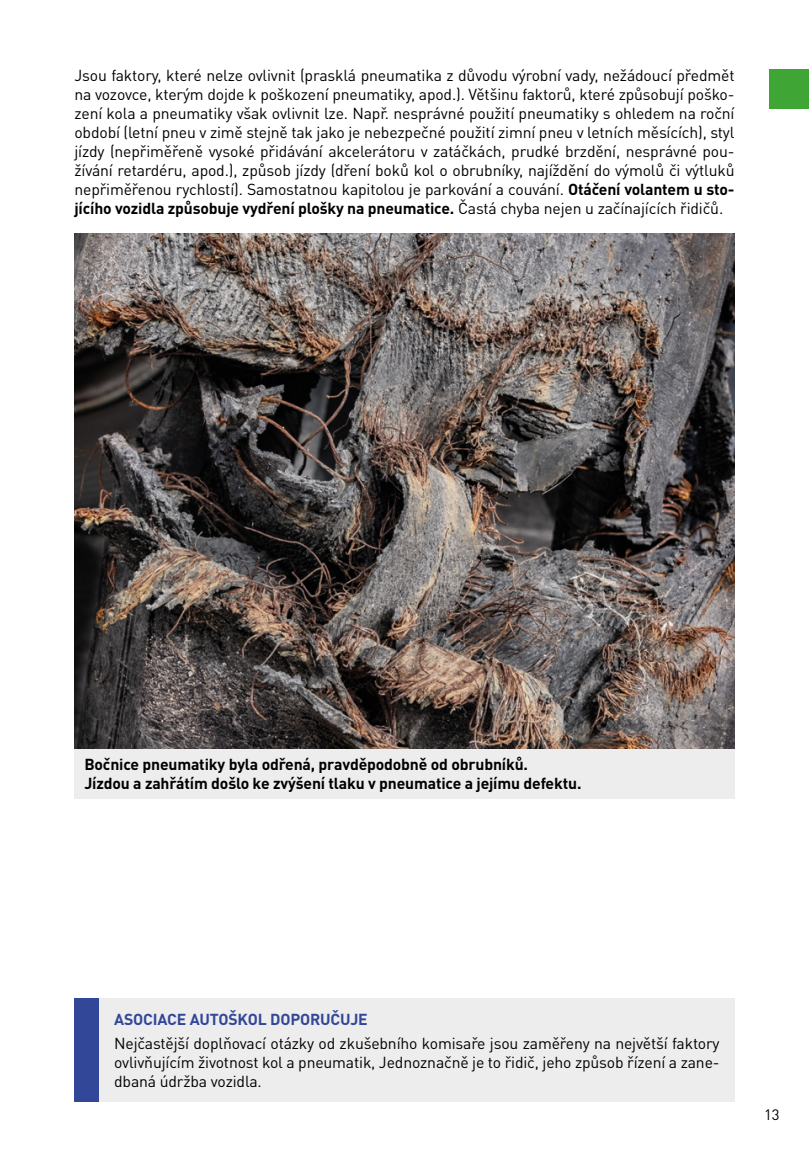
<style>
.page{position:relative;width:809px;height:1151px;background:#fff}
.page>*{position:absolute;margin:0;border:0;box-sizing:border-box;transform-origin:0 0}
.Text{font:15.75px/18.9px "DIN Pro";letter-spacing:-.01em;color:#000;text-align:justify}
.Text-2{font:700 15.75px/18.9px "DIN Pro";letter-spacing:-.01em;color:#000}
.TIP{font:700 15.75px "DIN Pro";letter-spacing:-.01em;color:#324798}
.t1{font:14.88px "DIN Pro";color:#000}
.s1{font-weight:700}
</style>
<div class="page">
<div style="left:74px;top:998px;width:25px;height:103px;background:#324798"></div>
<div style="left:99px;top:998px;width:635px;height:103px;background:#ededed"></div>
<img style="left:74px;top:234px;width:660px;height:515px">
<div style="left:74px;top:749px;width:660px;height:50px;background:#ededed"></div>
<div style="left:769px;top:69px;width:40px;height:40px;background:#3fa535"></div>
<p class="Text" style="left:74px;top:66px;width:661px">Jsou faktory, které nelze ovlivnit (prasklá pneumatika z důvodu výrobní vady, nežádoucí předmět na vozovce, kterým dojde k poškození pneumatiky, apod.). Většinu faktorů, které způsobují poško&shy;zení kola a pneumatiky však ovlivnit lze. Např. nesprávné použití pneumatiky s ohledem na roční období (letní pneu v zimě stejně tak jako je nebezpečné použití zimní pneu v letních měsících), styl jízdy (nepřiměřeně vysoké přidávání akcelerátoru v zatáčkách, prudké brzdění, nesprávné pou&shy;žívání retardéru, apod.), způsob jízdy (dření boků kol o obrubníky, najíždění do výmolů či výtluků nepřiměřenou rychlostí). Samostatnou kapitolou je parkování a couvání. <span class="s1">Otáčení volantem u sto&shy;jícího vozidla způsobuje vydření plošky na pneumatice.</span> Častá chyba nejen u začínajících řidičů.</p>
<p class="Text-2" style="left:84px;top:754px;width:498px">Bočnice pneumatiky byla odřená, pravděpodobně od obrubníků.<br>Jízdou a zahřátím došlo ke zvýšení tlaku v pneumatice a jejímu defektu.</p>
<p class="TIP" style="left:114px;top:1008px;width:255px">ASOCIACE AUTOŠKOL DOPORUČUJE</p>
<p class="Text" style="left:114px;top:1033px;width:607px">Nejčastější doplňovací otázky od zkušebního komisaře jsou zaměřeny na největší faktory ovlivňujícím životnost kol a pneumatik, Jednoznačně je to řidič, jeho způsob řízení a zane&shy;dbaná údržba vozidla.</p>
<p class="t1" style="left:764px;top:1105px;width:17px">13</p>
</div>
